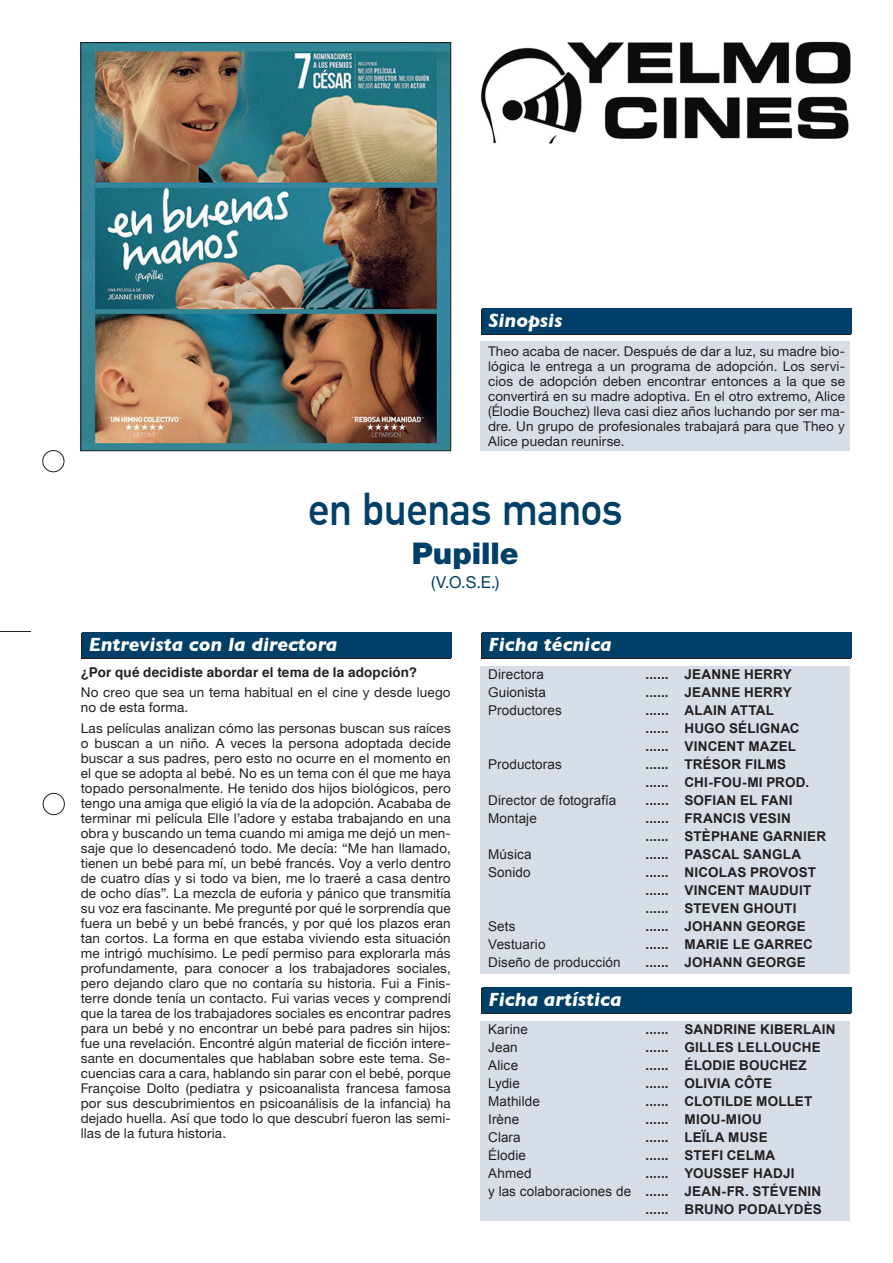
<style>
.page{position:relative;width:893px;height:1263px;background:#fff}
.page>*{position:absolute;margin:0;border:0;box-sizing:border-box;transform-origin:0 0}
.t1{font:700 45px "DIN Alternate";letter-spacing:-.01em;color:#004068;scale:.95 1}
.t2{font:900 30px "Helvetica Neue";letter-spacing:-.005em;color:#004068}
.t3{font:italic 700 19.5px "Gill Sans";color:#fff}
.t4{font:16.5px "Helvetica Neue";color:#004068}
.t5{font:13.5px/15px "Helvetica Neue";letter-spacing:.01em;color:#231f20;text-align:justify}
.t6{font:700 13.5px "Arial";letter-spacing:.015em;color:#231f20}
.t7{font:13.5px "Arial";letter-spacing:.01em;color:#231f20}
.t8{font:700 13.5px "Helvetica";letter-spacing:.01em;color:#231f20}
.s1{font-weight:400}
</style>
<div class="page">
<img style="left:82px;top:44px;width:367px;height:405px">
<div style="left:80px;top:42px;width:371px;height:409px;border:1px solid #231f20"></div>
<div style="left:480px;top:309px;width:370px;height:26px;background:#231f20"></div>
<div style="left:81px;top:634px;width:370px;height:25px;background:#231f20"></div>
<div style="left:482px;top:308px;width:369px;height:26px;background:#004068"></div>
<div style="left:82px;top:632px;width:370px;height:26px;background:#004068"></div>
<div style="left:480px;top:342px;width:370px;height:109px;background:#d7dee8"></div>
<hr style="left:0;top:631px;width:31px;height:1px;background:#231f20">
<div style="left:43px;top:450px;width:21px;height:22px;border:1px solid #231f20;border-radius:50%"></div>
<div style="left:43px;top:793px;width:22px;height:22px;border:1px solid #231f20;border-radius:50%"></div>
<img style="left:480px;top:41px;width:370px;height:102px">
<div style="left:481px;top:634px;width:369px;height:25px;background:#231f20"></div>
<div style="left:481px;top:988px;width:369px;height:26px;background:#231f20"></div>
<div style="left:482px;top:632px;width:369px;height:26px;background:#004068"></div>
<div style="left:482px;top:987px;width:369px;height:26px;background:#004068"></div>
<div style="left:480px;top:666px;width:370px;height:308px;background:#d7dee8"></div>
<div style="left:480px;top:1021px;width:370px;height:199px;background:#d7dee8"></div>
<p class="t3" style="left:489px;top:309px;width:75px">Sinopsis</p>
<p class="t5" style="left:488px;top:343px;width:359px">Theo acaba de nacer. Después de dar a luz, su madre bio&shy;lógica le entrega a un programa de adopción. Los servi&shy;cios de adopción deben encontrar entonces a la que se convertirá en su madre adoptiva. En el otro extremo, Alice (Élodie Bouchez) lleva casi diez años luchando por ser ma&shy;dre. Un grupo de profesionales trabajará para que Theo y Alice puedan reunirse.</p>
<p class="t1" style="left:308px;top:475px;width:333px">en buenas manos</p>
<p class="t2" style="left:412px;top:536px;width:108px">Pupille</p>
<p class="t4" style="left:431px;top:572px;width:70px">(V.O.S.E.)</p>
<p class="t3" style="left:89px;top:633px;width:250px">Entrevista con la directora</p>
<p class="t8" style="left:81px;top:662px;width:338px">¿Por qué decidiste abordar el tema de la adopción?</p>
<p class="t5" style="left:81px;top:684px;width:371px">No creo que sea un tema habitual en el cine y desde luego no de esta forma.</p>
<p class="t5" style="left:81px;top:720px;width:372px">Las películas analizan cómo las personas buscan sus raíces o buscan a un niño. A veces la persona adoptada decide buscar a sus padres, pero esto no ocurre en el momento en el que se adopta al bebé. No es un tema con él que me haya topado personalmente. He tenido dos hijos biológicos, pero tengo una amiga que eligió la vía de la adopción. Acababa de terminar mi película Elle l’adore y estaba trabajando en una obra y buscando un tema cuando mi amiga me dejó un men&shy;saje que lo desencadenó todo. Me decía: “Me han llamado, tienen un bebé para mí, un bebé francés. Voy a verlo dentro de cuatro días y si todo va bien, me lo traeré a casa dentro de ocho días”. La mezcla de euforia y pánico que transmitía su voz era fascinante. Me pregunté por qué le sorprendía que fuera un bebé y un bebé francés, y por qué los plazos eran tan cortos. La forma en que estaba viviendo esta situación me intrigó muchísimo. Le pedí permiso para explorarla más profundamente, para conocer a los trabajadores sociales, pero dejando claro que no contaría su historia. Fui a Finis&shy;terre donde tenía un contacto. Fui varias veces y comprendí que la tarea de los trabajadores sociales es encontrar padres para un bebé y no encontrar un bebé para padres sin hijos: fue una revelación. Encontré algún material de ficción intere&shy;sante en documentales que hablaban sobre este tema. Se&shy;cuencias cara a cara, hablando sin parar con el bebé, porque Françoise Dolto (pediatra y psicoanalista francesa famosa por sus descubrimientos en psicoanálisis de la infancia) ha dejado huella. Así que todo lo que descubrí fueron las semi&shy;llas de la futura historia.</p>
<p class="t3" style="left:489px;top:633px;width:125px">Ficha técnica</p>
<p class="t7" style="left:488px;top:667px;width:57px">Directora</p>
<p class="t6" style="left:645px;top:667px;width:148px">...... JEANNE HERRY</p>
<p class="t7" style="left:488px;top:685px;width:59px">Guionista</p>
<p class="t6" style="left:645px;top:685px;width:148px">...... JEANNE HERRY</p>
<p class="t7" style="left:488px;top:703px;width:75px">Productores</p>
<p class="t6" style="left:645px;top:703px;width:130px">...... ALAIN ATTAL</p>
<p class="t6" style="left:645px;top:721px;width:156px">...... HUGO SÉLIGNAC</p>
<p class="t6" style="left:645px;top:739px;width:152px">...... VINCENT MAZEL</p>
<p class="t7" style="left:488px;top:757px;width:75px">Productoras</p>
<p class="t6" style="left:645px;top:757px;width:142px">...... TRÉSOR FILMS</p>
<p class="t6" style="left:645px;top:775px;width:165px">...... CHI-FOU-MI PROD.</p>
<p class="t7" style="left:488px;top:793px;width:130px">Director de fotografía</p>
<p class="t6" style="left:645px;top:793px;width:148px">...... SOFIAN EL FANI</p>
<p class="t7" style="left:488px;top:811px;width:50px">Montaje</p>
<p class="t6" style="left:645px;top:811px;width:147px">...... FRANCIS VESIN</p>
<p class="t6" style="left:645px;top:829px;width:182px">...... STÈPHANE GARNIER</p>
<p class="t7" style="left:488px;top:847px;width:45px">Música</p>
<p class="t6" style="left:645px;top:847px;width:157px">...... PASCAL SANGLA</p>
<p class="t7" style="left:488px;top:865px;width:44px">Sonido</p>
<p class="t6" style="left:645px;top:865px;width:172px">...... NICOLAS PROVOST</p>
<p class="t6" style="left:645px;top:883px;width:167px">...... VINCENT MAUDUIT</p>
<p class="t6" style="left:645px;top:901px;width:152px">...... STEVEN GHOUTI</p>
<p class="t7" style="left:488px;top:919px;width:29px">Sets</p>
<p class="t6" style="left:645px;top:919px;width:162px">...... JOHANN GEORGE</p>
<p class="t7" style="left:488px;top:937px;width:59px">Vestuario</p>
<p class="t6" style="left:645px;top:937px;width:169px">...... MARIE LE GARREC</p>
<p class="t7" style="left:488px;top:955px;width:134px">Diseño de producción</p>
<p class="t6" style="left:645px;top:955px;width:162px">...... JOHANN GEORGE</p>
<p class="t3" style="left:489px;top:988px;width:135px">Ficha artística</p>
<p class="t7" style="left:488px;top:1022px;width:41px">Karine</p>
<p class="t6" style="left:645px;top:1022px;width:192px">...... SANDRINE KIBERLAIN</p>
<p class="t7" style="left:488px;top:1040px;width:31px">Jean</p>
<p class="t6" style="left:645px;top:1040px;width:177px">...... GILLES LELLOUCHE</p>
<p class="t7" style="left:488px;top:1058px;width:31px">Alice</p>
<p class="t6" style="left:645px;top:1058px;width:163px">...... ÉLODIE BOUCHEZ</p>
<p class="t7" style="left:488px;top:1076px;width:33px">Lydie</p>
<p class="t6" style="left:645px;top:1076px;width:128px">...... OLIVIA CÔTE</p>
<p class="t7" style="left:488px;top:1094px;width:53px">Mathilde</p>
<p class="t6" style="left:645px;top:1094px;width:168px">...... CLOTILDE MOLLET</p>
<p class="t7" style="left:488px;top:1112px;width:33px">Irène</p>
<p class="t6" style="left:645px;top:1112px;width:118px">...... MIOU-MIOU</p>
<p class="t7" style="left:488px;top:1130px;width:34px">Clara</p>
<p class="t6" style="left:645px;top:1130px;width:124px">...... LEÏLA MUSE</p>
<p class="t7" style="left:488px;top:1148px;width:39px">Élodie</p>
<p class="t6" style="left:645px;top:1148px;width:131px">...... STEFI CELMA</p>
<p class="t7" style="left:488px;top:1166px;width:45px">Ahmed</p>
<p class="t6" style="left:645px;top:1166px;width:150px">...... YOUSSEF HADJI</p>
<p class="t6" style="left:488px;top:1184px;width:335px"><span class="s1">y las colaboraciones de</span> ...... JEAN-FR. STÉVENIN</p>
<p class="t6" style="left:645px;top:1202px;width:178px">...... BRUNO PODALYDÈS</p>
</div>
